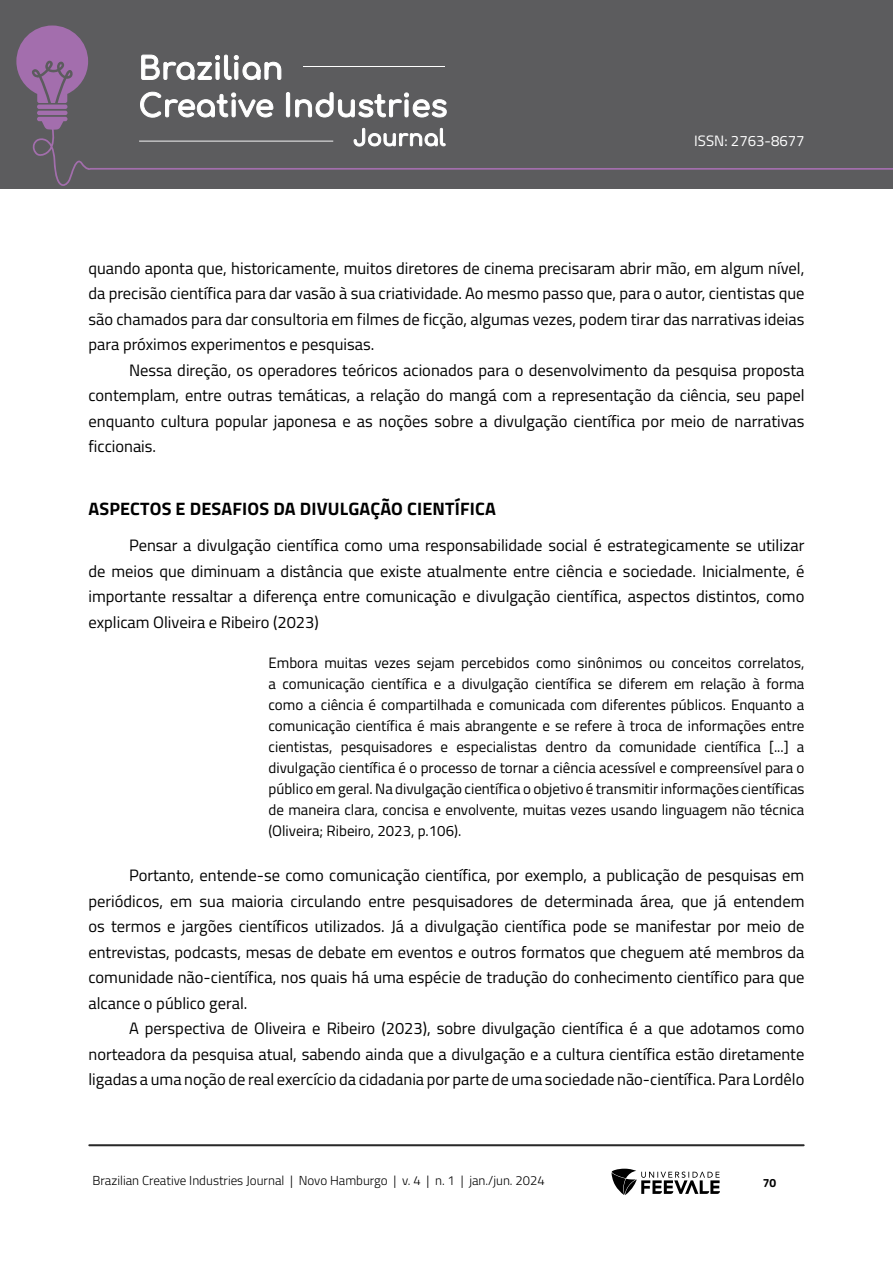
<style>
.page{position:relative;width:893px;height:1263px;background:#fff}
.page>*{position:absolute;margin:0;border:0;box-sizing:border-box;transform-origin:0 0}
.TITULO_1{font:700 18px "Titillium Web";letter-spacing:.01em;color:#000}
.Corpo_de_texto{font:16.5px/25.5px "Titillium Web";color:#000;text-align:justify}
.Citação{font:15px/21px "Titillium Web";color:#000;text-align:justify}
.t1{font:15px "Titillium Web";color:#fff}
.t2{font:300 13.05px "Titillium Web";color:#000}
.t3{font:700 12px "Titillium Web";color:#000}
</style>
<div class="page">
<div style="left:0;top:0;width:893px;height:188px;background:#5c5c5e"></div>
<hr style="left:37px;top:111px;width:30px;height:4px;background:#a36ead;border-radius:2px">
<svg style="left:37px;top:117px;width:30px;height:11px"></svg>
<hr style="left:37px;top:105px;width:30px;height:4px;background:#a36ead;border-radius:2px">
<svg style="left:16px;top:26px;width:72px;height:77px"></svg>
<svg style="left:32px;top:128px;width:861px;height:58px"></svg>
<hr style="left:89px;top:1144px;width:715px;height:2px;background:#282828">
<svg style="left:611px;top:1169px;width:109px;height:26px"></svg>
<svg style="left:141px;top:54px;width:141px;height:26px"></svg>
<svg style="left:140px;top:91px;width:134px;height:27px"></svg>
<svg style="left:285px;top:92px;width:162px;height:26px"></svg>
<svg style="left:353px;top:127px;width:93px;height:20px"></svg>
<hr style="left:303px;top:66px;width:142px;height:1px;background:#fff">
<hr style="left:139px;top:141px;width:194px;height:1px;background:#fff">
<p class="t1" style="left:694px;top:130px;width:112px">ISSN: 2763-8677</p>
<p class="Corpo_de_texto" style="left:88px;top:254px;width:718px">quando aponta que, historicamente, muitos diretores de cinema precisaram abrir mão, em algum nível, da precisão científica para dar vasão à sua criatividade. Ao mesmo passo que, para o autor, cientistas que são chamados para dar consultoria em filmes de ficção, algumas vezes, podem tirar das narrativas ideias para próximos experimentos e pesquisas.</p>
<p class="Corpo_de_texto" style="left:88px;top:356px;width:717px;text-indent:40px">Nessa direção, os operadores teóricos acionados para o desenvolvimento da pesquisa proposta contemplam, entre outras temáticas, a relação do mangá com a representação da ciência, seu papel enquanto cultura popular japonesa e as noções sobre a divulgação científica por meio de narrativas ficcionais.</p>
<p class="TITULO_1" style="left:89px;top:495px;width:409px">ASPECTOS E DESAFIOS DA DIVULGAÇÃO CIENTÍFICA</p>
<p class="Corpo_de_texto" style="left:88px;top:532px;width:717px;text-indent:40px">Pensar a divulgação científica como uma responsabilidade social é estrategicamente se utilizar de meios que diminuam a distância que existe atualmente entre ciência e sociedade. Inicialmente, é importante ressaltar a diferença entre comunicação e divulgação científica, aspectos distintos, como explicam Oliveira e Ribeiro (2023)</p>
<p class="Citação" style="left:268px;top:652px;width:537px">Embora muitas vezes sejam percebidos como sinônimos ou conceitos correlatos, a comunicação científica e a divulgação científica se diferem em relação à forma como a ciência é compartilhada e comunicada com diferentes públicos. Enquanto a comunicação científica é mais abrangente e se refere à troca de informações entre cientistas, pesquisadores e especialistas dentro da comunidade científica [...] a divulgação científica é o processo de tornar a ciência acessível e compreensível para o público em geral. Na divulgação científica o objetivo é transmitir informações científicas de maneira clara, concisa e envolvente, muitas vezes usando linguagem não técnica (Oliveira; Ribeiro, 2023, p.106).</p>
<p class="Corpo_de_texto" style="left:88px;top:862px;width:717px;text-indent:40px">Portanto, entende-se como comunicação científica, por exemplo, a publicação de pesquisas em periódicos, em sua maioria circulando entre pesquisadores de determinada área, que já entendem os termos e jargões científicos utilizados. Já a divulgação científica pode se manifestar por meio de entrevistas, podcasts, mesas de debate em eventos e outros formatos que cheguem até membros da comunidade não-científica, nos quais há uma espécie de tradução do conhecimento científico para que alcance o público geral.</p>
<p class="Corpo_de_texto" style="left:88px;top:1015px;width:717px;text-indent:40px">A perspectiva de Oliveira e Ribeiro (2023), sobre divulgação científica é a que adotamos como norteadora da pesquisa atual, sabendo ainda que a divulgação e a cultura científica estão diretamente ligadas a uma noção de real exercício da cidadania por parte de uma sociedade não-científica. Para Lordêlo</p>
<p class="t2" style="left:92px;top:1171px;width:454px">Brazilian Creative Industries Journal | Novo Hamburgo | v. 4 | n. 1 | jan./jun. 2024</p>
<p class="t3" style="left:763px;top:1174px;width:15px">70</p>
</div>
